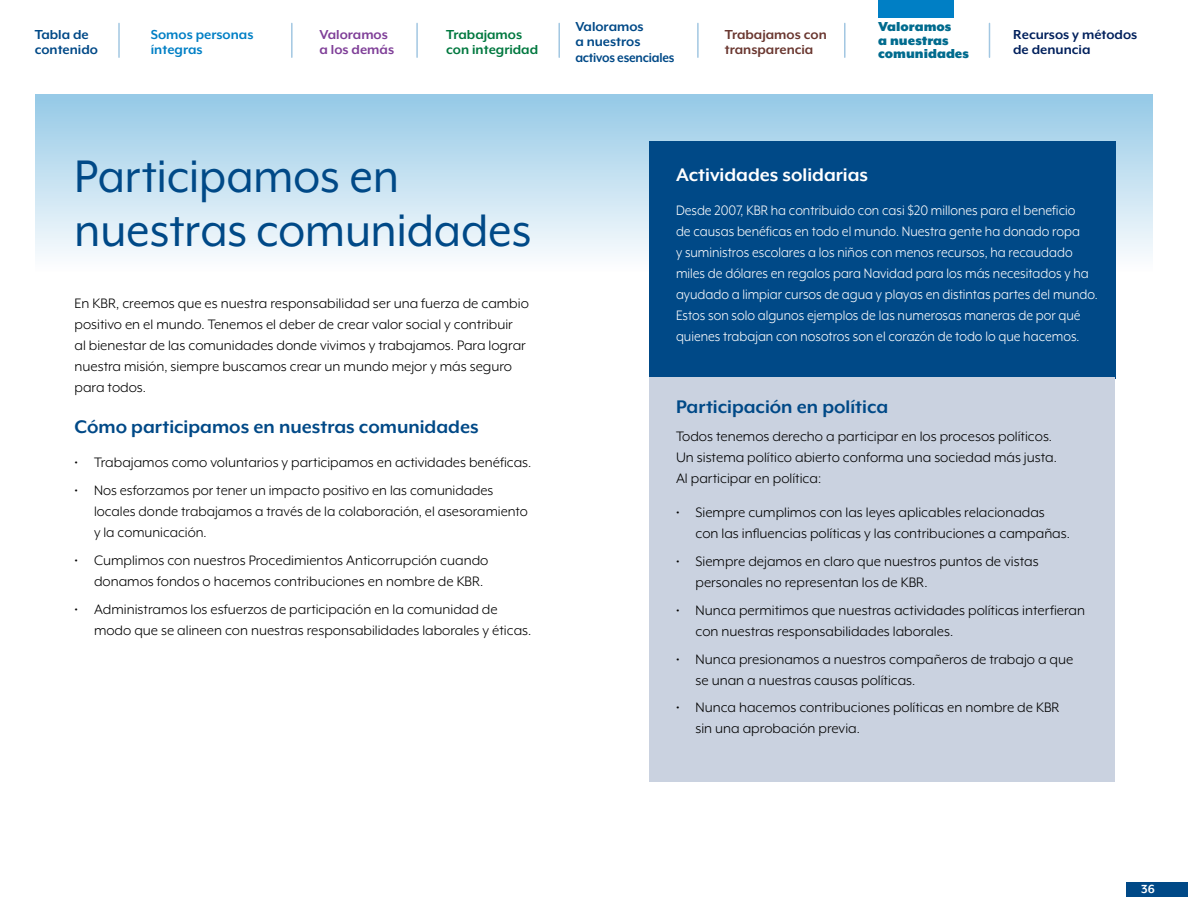
<style>
.page{position:relative;width:1188px;height:918px;background:#fff}
.page>*{position:absolute;margin:0;border:0;box-sizing:border-box;transform-origin:0 0}
.t1{font:52.5px/54px "Mr Eaves XL Mod OT";color:#004987;scale:.95 1}
.t2{font:700 21px "Mr Eaves XL Mod OT";color:#004987}
.t3{font:700 21px "Mr Eaves XL Mod OT";color:#fff}
.t4{font:15.75px/21px "Mr Eaves XL Mod OT";color:#000}
.t5{font:15.75px/21px "Mr Eaves XL Mod OT";color:#fff;scale:.93 1}
.t6{font:700 15px/15px "Mr Eaves XL Mod OT";color:#004987}
.t7{font:900 15px/13.5px "Mr Eaves XL Mod OT";color:#006b8e}
.t8{font:700 15px/15px "Mr Eaves XL Mod OT";color:#6a3730}
.t9{font:700 15px/15px "Mr Eaves XL Mod OT";color:#00205c}
.t10{font:700 15px/15px "Mr Eaves XL Mod OT";color:#00783f}
.t11{font:700 15px/15px "Mr Eaves XL Mod OT";color:#007fc5}
.t12{font:700 15px/15px "Mr Eaves XL Mod OT";color:#7f3f98}
.t13{font:700 15px "Mr Eaves XL Mod OT";color:#006b8e}
.t14{font:700 13.5px "Mr Eaves XL Mod OT";color:#fff}
</style>
<div class="page">
<hr style="left:118px;top:23px;width:2px;height:34px;background:#a2c7e2">
<hr style="left:291px;top:23px;width:2px;height:34px;background:#a2c7e2">
<hr style="left:416px;top:23px;width:2px;height:34px;background:#a2c7e2">
<hr style="left:558px;top:23px;width:2px;height:34px;background:#a2c7e2">
<hr style="left:697px;top:23px;width:2px;height:34px;background:#a2c7e2">
<hr style="left:844px;top:23px;width:2px;height:34px;background:#a2c7e2">
<hr style="left:989px;top:23px;width:1px;height:34px;background:#a2c7e2">
<svg style="left:35px;top:94px;width:1117px;height:268px"></svg>
<div style="left:649px;top:141px;width:466px;height:238px;background:#004987"></div>
<div style="left:649px;top:377px;width:466px;height:405px;background:#cad2e0"></div>
<div style="left:878px;top:0;width:76px;height:17px;background:#007fc5"></div>
<div style="left:1126px;top:882px;width:62px;height:14px;background:#004987"></div>
<p class="t6" style="left:35px;top:27px;width:65px">Tabla de contenido</p>
<p class="t11" style="left:151px;top:27px;width:104px">Somos personas íntegras</p>
<p class="t12" style="left:320px;top:27px;width:76px">Valoramos a los demás</p>
<p class="t10" style="left:446px;top:27px;width:93px">Trabajamos con integridad</p>
<p class="t6" style="left:575px;top:19px;width:101px">Valoramos<br>a nuestros activos esenciales</p>
<p class="t8" style="left:725px;top:27px;width:103px">Trabajamos con transparencia</p>
<p class="t7" style="left:878px;top:20px;width:92px">Valoramos<br>a nuestras comunidades</p>
<p class="t13" style="left:898px;top:19px;width:50px">oramos</p>
<p class="t13" style="left:906px;top:32px;width:39px">estras</p>
<p class="t13" style="left:922px;top:46px;width:44px">idades</p>
<p class="t9" style="left:1013px;top:27px;width:126px">Recursos y métodos de denuncia</p>
<h1 class="t1" style="left:75px;top:149px;width:482px">Participamos en nuestras comunidades</h1>
<p class="t4" style="left:75px;top:292px;width:456px">En KBR, creemos que es nuestra responsabilidad ser una fuerza de cambio positivo en el mundo. Tenemos el deber de crear valor social y contribuir<br>al bienestar de las comunidades donde vivimos y trabajamos. Para lograr nuestra misión, siempre buscamos crear un mundo mejor y más seguro para todos.</p>
<h2 class="t2" style="left:75px;top:415px;width:406px">Cómo participamos en nuestras comunidades</h2>
<p class="t4" style="left:75px;top:452px;width:458px">• Trabajamos como voluntarios y participamos en actividades benéficas.</p>
<p class="t4" style="left:94px;top:480px;width:435px;text-indent:-20px">• Nos esforzamos por tener un impacto positivo en las comunidades locales donde trabajamos a través de la colaboración, el asesoramiento y la comunicación.</p>
<p class="t4" style="left:94px;top:550px;width:396px;text-indent:-19px">• Cumplimos con nuestros Procedimientos Anticorrupción cuando donamos fondos o hacemos contribuciones en nombre de KBR.</p>
<p class="t4" style="left:94px;top:598px;width:439px;text-indent:-19px">• Administramos los esfuerzos de participación en la comunidad de modo que se alineen con nuestras responsabilidades laborales y éticas.</p>
<h2 class="t3" style="left:676px;top:163px;width:194px">Actividades solidarias</h2>
<p class="t5" style="left:676px;top:200px;width:455px">Desde 2007, KBR ha contribuido con casi $20 millones para el beneficio<br>de causas benéficas en todo el mundo. Nuestra gente ha donado ropa<br>y suministros escolares a los niños con menos recursos, ha recaudado miles de dólares en regalos para Navidad para los más necesitados y ha ayudado a limpiar cursos de agua y playas en distintas partes del mundo.<br>Estos son solo algunos ejemplos de las numerosas maneras de por qué quienes trabajan con nosotros son el corazón de todo lo que hacemos.</p>
<h2 class="t2" style="left:676px;top:395px;width:214px">Participación en política</h2>
<p class="t4" style="left:676px;top:426px;width:382px">Todos tenemos derecho a participar en los procesos políticos.<br>Un sistema político abierto conforma una sociedad más justa.<br>Al participar en política:</p>
<p class="t4" style="left:696px;top:502px;width:376px;text-indent:-19px">• Siempre cumplimos con las leyes aplicables relacionadas con las influencias políticas y las contribuciones a campañas.</p>
<p class="t4" style="left:696px;top:551px;width:345px;text-indent:-19px">• Siempre dejamos en claro que nuestros puntos de vistas personales no representan los de KBR.</p>
<p class="t4" style="left:696px;top:600px;width:391px;text-indent:-19px">• Nunca permitimos que nuestras actividades políticas interfieran con nuestras responsabilidades laborales.</p>
<p class="t4" style="left:696px;top:648px;width:379px;text-indent:-19px">• Nunca presionamos a nuestros compañeros de trabajo a que se unan a nuestras causas políticas.</p>
<p class="t4" style="left:696px;top:697px;width:365px;text-indent:-19px">• Nunca hacemos contribuciones políticas en nombre de KBR sin una aprobación previa.</p>
<p class="t14" style="left:1141px;top:881px;width:15px">36</p>
</div>
